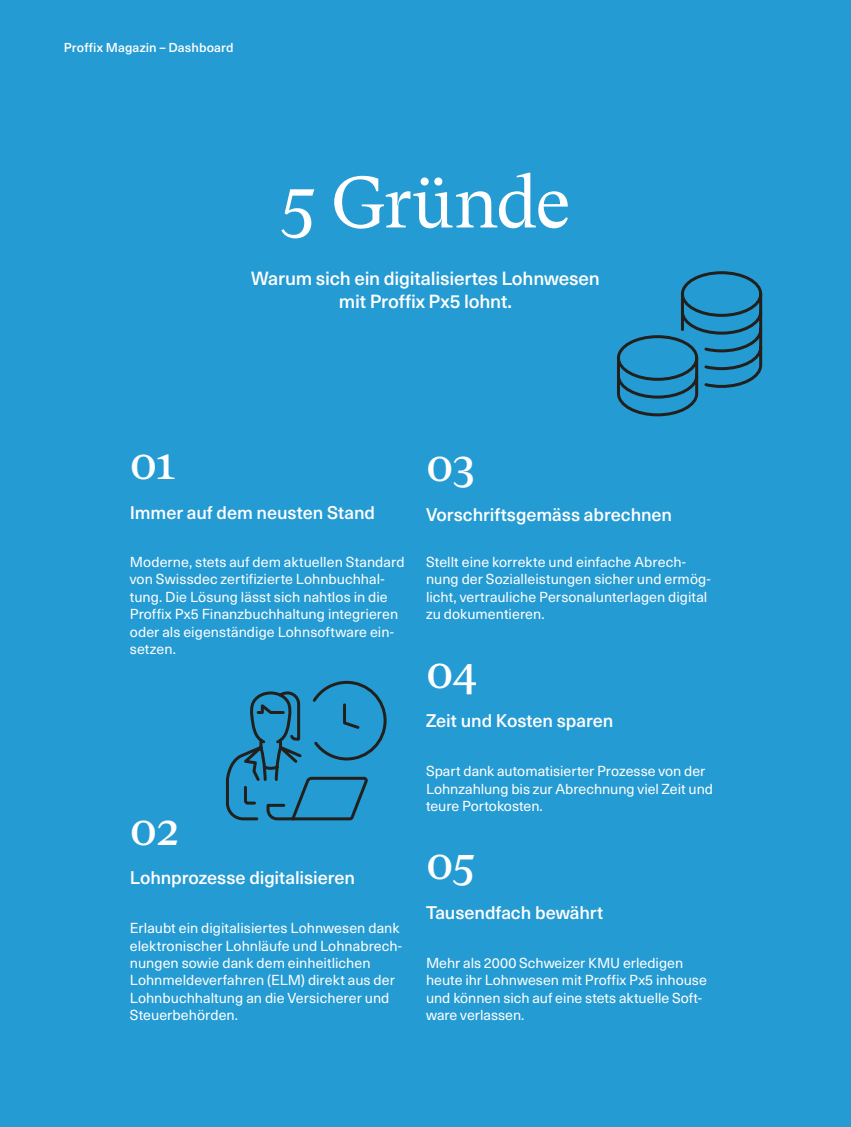
<style>
.page{position:relative;width:851px;height:1127px;background:#fff}
.page>*{position:absolute;margin:0;border:0;box-sizing:border-box;transform-origin:0 0}
.t1{font:72px "GT Super Text";letter-spacing:-.03em;color:#fff}
.t2{font:45px "GT Super Text";letter-spacing:-.02em;color:#fff}
.t3{font:500 18.75px/23px "Neue Haas Unica W1 G";letter-spacing:-.01em;color:#fff;text-align:center}
.t4{font:500 18px "Neue Haas Unica W1 G";letter-spacing:-.005em;color:#fff}
.t5{font:14.25px/17.4px "Neue Haas Unica W1 G";letter-spacing:.005em;color:#fff}
.t6{font:500 12.75px "Neue Haas Unica W1 G";letter-spacing:.01em;color:#fff}
</style>
<div class="page">
<div style="left:0;top:0;width:850px;height:1127px;background:#259bd3"></div>
<svg style="left:617px;top:271px;width:146px;height:146px"></svg>
<svg style="left:225px;top:680px;width:162px;height:141px"></svg>
<p class="t6" style="left:64px;top:38px;width:171px">Proffix Magazin – Dashboard</p>
<h1 class="t1" style="left:280px;top:161px;width:292px">5 Gründe</h1>
<h3 class="t3" style="left:251px;top:266px;width:350px">Warum sich ein digitalisiertes Lohnwesen mit Proffix Px5 lohnt.</h3>
<h2 class="t2" style="left:130px;top:438px;width:48px">01</h2>
<p class="t4" style="left:130px;top:499px;width:247px">Immer auf dem neusten Stand</p>
<p class="t5" style="left:130px;top:552px;width:276px">Moderne, stets auf dem aktuellen Standard von Swissdec zertifizierte Lohnbuchhal&shy;tung. Die Lösung lässt sich nahtlos in die Proffix Px5 Finanzbuchhaltung integrieren oder als eigenständige Lohnsoftware ein&shy;setzen.</p>
<h2 class="t2" style="left:130px;top:803px;width:50px">02</h2>
<p class="t4" style="left:130px;top:864px;width:227px">Lohnprozesse digitalisieren</p>
<p class="t5" style="left:130px;top:918px;width:274px">Erlaubt ein digitalisiertes Lohnwesen dank elektronischer Lohnläufe und Lohnabrech&shy;nungen sowie dank dem einheitlichen Lohnmeldeverfahren (ELM) direkt aus der Lohnbuchhaltung an die Versicherer und Steuerbehörden.</p>
<h2 class="t2" style="left:426px;top:440px;width:50px">03</h2>
<p class="t4" style="left:426px;top:501px;width:248px">Vorschriftsgemäss abrechnen</p>
<p class="t5" style="left:426px;top:552px;width:286px">Stellt eine korrekte und einfache Abrech&shy;nung der Sozialleistungen sicher und ermög&shy;licht, vertrauliche Personalunterlagen digital zu dokumentieren.</p>
<h2 class="t2" style="left:426px;top:646px;width:52px">04</h2>
<p class="t4" style="left:426px;top:707px;width:189px">Zeit und Kosten sparen</p>
<p class="t5" style="left:426px;top:761px;width:288px">Spart dank automatisierter Prozesse von der<br>Lohnzahlung bis zur Abrechnung viel Zeit und teure Portokosten.</p>
<h2 class="t2" style="left:426px;top:838px;width:51px">05</h2>
<p class="t4" style="left:426px;top:899px;width:179px">Tausendfach bewährt</p>
<p class="t5" style="left:426px;top:953px;width:282px">Mehr als 2000 Schweizer KMU erledigen heute ihr Lohnwesen mit Proffix Px5 inhouse und können sich auf eine stets aktuelle Soft&shy;ware verlassen.</p>
</div>
